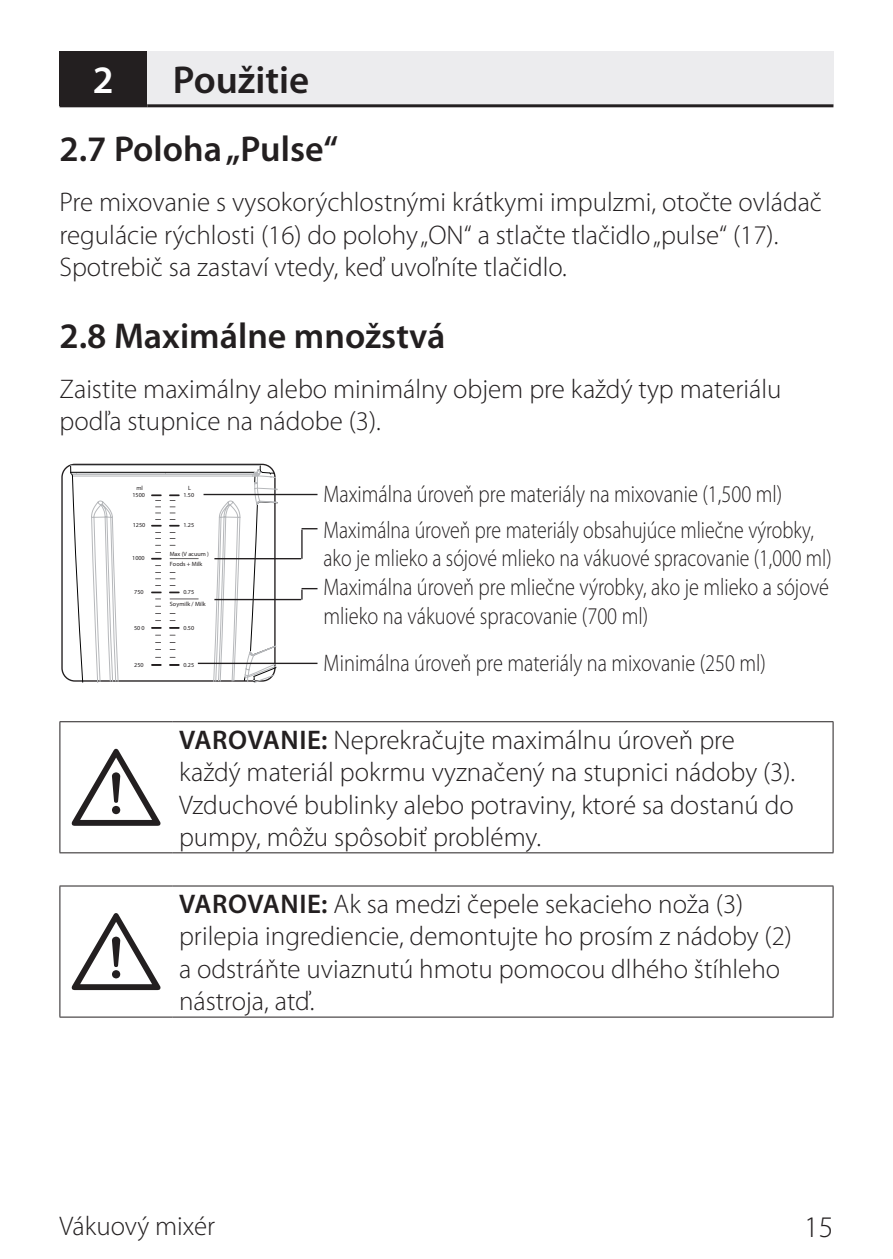
<style>
.page{position:relative;width:893px;height:1259px;background:#fff}
.page>*{position:absolute;margin:0;border:0;box-sizing:border-box;transform-origin:0 0}
.Nadpis_13{font:600 39px "Myriad Pro";color:#231f20}
.Nadpis_13-2{font:600 39px "Myriad Pro";color:#fff}
.Podnadpis_12{font:600 36px "Myriad Pro";color:#231f20}
.t1{font:300 30px "Myriad Pro";color:#231f20}
.Základný_9{font:300 27px/32.4px "Myriad Pro";color:#231f20}
.Základný_8{font:300 24px/28.8px "Myriad Pro";color:#231f20;scale:.85 1}
.Základný_8-2{font:300 24px/28.8px "Myriad Pro";color:#231f20;scale:.83 1}
.t2{font:6px/7.2px "Myriad Pro";color:#231f20;text-align:center}
.s1{font-weight:600}
</style>
<div class="page">
<div style="left:60px;top:51px;width:87px;height:55px;background:#231f20"></div>
<div style="left:147px;top:51px;width:686px;height:55px;background:#ececee"></div>
<hr style="left:60px;top:104px;width:87px;height:3px;background:#231f20">
<hr style="left:147px;top:104px;width:686px;height:3px;background:#231f20">
<svg style="left:70px;top:465px;width:208px;height:218px"></svg>
<hr style="left:204px;top:494px;width:113px;height:1px;background:#231f20">
<hr style="left:214px;top:558px;width:87px;height:1px;background:#231f20">
<hr style="left:214px;top:599px;width:87px;height:1px;background:#231f20">
<hr style="left:301px;top:530px;width:2px;height:29px;background:#231f20">
<hr style="left:198px;top:662px;width:119px;height:2px;background:#231f20">
<svg style="left:302px;top:528px;width:15px;height:1px"></svg>
<svg style="left:301px;top:588px;width:16px;height:11px"></svg>
<hr style="left:60px;top:721px;width:112px;height:1px;background:#231f20">
<hr style="left:59px;top:722px;width:1px;height:130px;background:#231f20">
<hr style="left:172px;top:721px;width:661px;height:1px;background:#231f20">
<hr style="left:833px;top:722px;width:1px;height:130px;background:#231f20">
<hr style="left:60px;top:852px;width:112px;height:1px;background:#231f20">
<hr style="left:172px;top:852px;width:661px;height:1px;background:#231f20">
<svg style="left:72px;top:749px;width:88px;height:77px"></svg>
<hr style="left:60px;top:885px;width:112px;height:1px;background:#231f20">
<hr style="left:59px;top:886px;width:1px;height:130px;background:#231f20">
<hr style="left:172px;top:885px;width:661px;height:1px;background:#231f20">
<hr style="left:833px;top:886px;width:1px;height:130px;background:#231f20">
<hr style="left:60px;top:1016px;width:112px;height:1px;background:#231f20">
<hr style="left:172px;top:1016px;width:661px;height:1px;background:#231f20">
<svg style="left:72px;top:913px;width:88px;height:77px"></svg>
<p class="Nadpis_13-2" style="left:93px;top:55px;width:22px">2</p>
<p class="Nadpis_13" style="left:173px;top:55px;width:138px">Použitie</p>
<p class="Podnadpis_12" style="left:60px;top:126px;width:280px">2.7 Poloha „Pulse“</p>
<p class="Základný_9" style="left:60px;top:187px;width:764px">Pre mixovanie s vysokorýchlostnými krátkymi impulzmi, otočte ovládač regulácie rýchlosti (16) do polohy „ON“ a stlačte tlačidlo „pulse“ (17).<br>Spotrebič sa zastaví vtedy, keď uvoľníte tlačidlo.</p>
<p class="Podnadpis_12" style="left:60px;top:313px;width:388px">2.8 Maximálne množstvá</p>
<p class="Základný_9" style="left:60px;top:373px;width:723px">Zaistite maximálny alebo minimálny objem pre každý typ materiálu podľa stupnice na nádobe (3).</p>
<p class="t2" style="left:133px;top:484px;width:14px">ml<br>1500</p>
<p class="t2" style="left:133px;top:522px;width:14px">1250</p>
<p class="t2" style="left:132px;top:555px;width:14px">1000</p>
<p class="t2" style="left:134px;top:588px;width:11px">750</p>
<p class="t2" style="left:134px;top:624px;width:12px">500</p>
<p class="t2" style="left:134px;top:661px;width:11px">250</p>
<p class="t2" style="left:184px;top:484px;width:12px">L<br>1.50</p>
<p class="t2" style="left:184px;top:522px;width:12px">1.25</p>
<p class="t2" style="left:170px;top:549px;width:41px;line-height:9.9px;text-align:left">Max (V acuum )<br>Foods + Milk</p>
<p class="t2" style="left:170px;top:600px;width:38px">Soymilk / Milk</p>
<p class="t2" style="left:184px;top:624px;width:12px">0.50</p>
<p class="t2" style="left:184px;top:588px;width:12px">0.75</p>
<p class="t2" style="left:184px;top:661px;width:12px">0.25</p>
<p class="Základný_8" style="left:324px;top:479px;width:541px">Maximálna úroveň pre materiály na mixovanie (1,500 ml)</p>
<p class="Základný_8-2" style="left:324px;top:515px;width:614px">Maximálna úroveň pre materiály obsahujúce mliečne výrobky, ako je mlieko a sójové mlieko na vákuové spracovanie (1,000 ml)</p>
<p class="Základný_8" style="left:324px;top:573px;width:596px">Maximálna úroveň pre mliečne výrobky, ako je mlieko a sójové mlieko na vákuové spracovanie (700 ml)</p>
<p class="Základný_8" style="left:324px;top:649px;width:522px">Minimálna úroveň pre materiály na mixovanie (250 ml)</p>
<p class="Základný_9" style="left:179px;top:724px;width:618px"><span class="s1">VAROVANIE:</span> Neprekračujte maximálnu úroveň pre každý materiál pokrmu vyznačený na stupnici nádoby (3).<br>Vzduchové bublinky alebo potraviny, ktoré sa dostanú do pumpy, môžu spôsobiť problémy.</p>
<p class="Základný_9" style="left:179px;top:888px;width:615px"><span class="s1">VAROVANIE:</span> Ak sa medzi čepele sekacieho noža (3) prilepia ingrediencie, demontujte ho prosím z nádoby (2) a odstráňte uviaznutú hmotu pomocou dlhého štíhleho nástroja, atď.</p>
<p class="Základný_9" style="left:60px;top:1209px;width:157px">Vákuový mixér</p>
<p class="t1" style="left:804px;top:1210px;width:31px">15</p>
</div>
